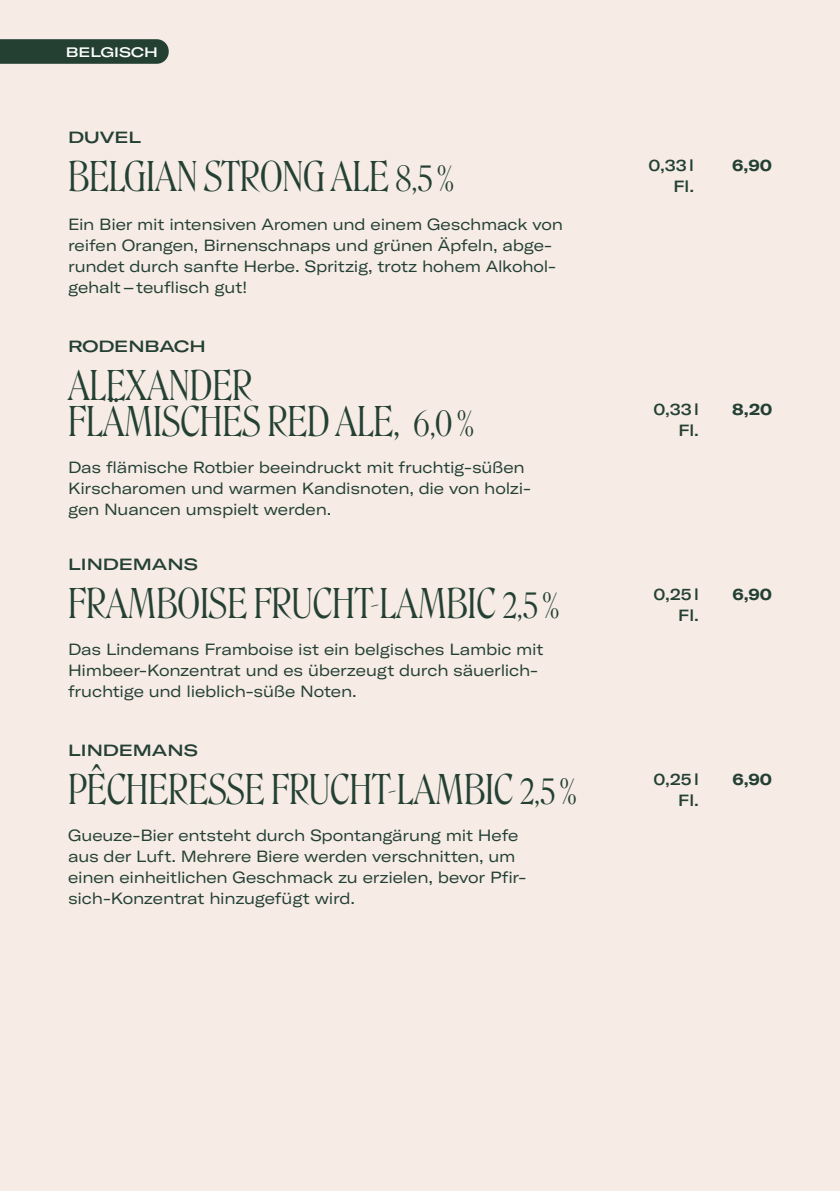
<style>
.page{position:relative;width:840px;height:1191px;background:#fff}
.page>*{position:absolute;margin:0;border:0;box-sizing:border-box;transform-origin:0 0}
.t1{font:300 40px/36px "Roslindale Dsp Cd";color:#234033}
.t2{font:expanded 16px/21px "GT America";letter-spacing:-.01em;color:#234033}
.t3{font:500 expanded 16px/21px "GT America";color:#234033;text-align:right}
.t4{font:500 expanded 16px "GT America";color:#234033}
.t5{font:700 expanded 16px "GT America";color:#234033}
.t6{font:500 expanded 13.6px "GT America";color:#fff}
.s1{font-size:34px}
</style>
<div class="page">
<div style="left:0;top:0;width:839px;height:1191px;background:#f6ebe5"></div>
<svg style="left:0;top:39px;width:169px;height:25px;background:#294538"></svg>
<p class="t6" style="left:66px;top:44px;width:93px">BELGISCH</p>
<p class="t4" style="left:68px;top:128px;width:75px">DUVEL</p>
<h1 class="t1" style="left:68px;top:156px;width:387px">BELGIAN STRONG ALE <span class="s1">8,5%</span></h1>
<p class="t2" style="left:68px;top:214px;width:496px">Ein Bier mit intensiven Aromen und einem Geschmack von reifen Orangen, Birnenschnaps und grünen Äpfeln, abge&shy;rundet durch sanfte Herbe. Spritzig, trotz hohem Alkohol&shy;gehalt – teuflisch gut!</p>
<p class="t4" style="left:68px;top:336px;width:139px">RODENBACH</p>
<h1 class="t1" style="left:68px;top:365px;width:407px">ALEXANDER<br>FLÄMISCHES RED ALE, <span class="s1">6,0%</span></h1>
<p class="t2" style="left:68px;top:456px;width:464px">Das flämische Rotbier beeindruckt mit fruchtig-süßen<br>Kirscharomen und warmen Kandisnoten, die von holzi&shy;gen Nuancen umspielt werden.</p>
<p class="t4" style="left:68px;top:554px;width:131px">LINDEMANS</p>
<h1 class="t1" style="left:68px;top:583px;width:493px">FRAMBOISE FRUCHT-LAMBIC <span class="s1">2,5%</span></h1>
<p class="t2" style="left:68px;top:639px;width:476px">Das Lindemans Framboise ist ein belgisches Lambic mit<br>Himbeer-Konzentrat und es überzeugt durch säuerlich&shy;fruchtige und lieblich-süße Noten.</p>
<p class="t4" style="left:68px;top:740px;width:131px">LINDEMANS</p>
<h1 class="t1" style="left:68px;top:769px;width:510px">PÊCHERESSE FRUCHT-LAMBIC <span class="s1">2,5%</span></h1>
<p class="t2" style="left:68px;top:824px;width:459px">Gueuze-Bier entsteht durch Spontangärung mit Hefe aus der Luft. Mehrere Biere werden verschnitten, um einen einheitlichen Geschmack zu erzielen, bevor Pfir&shy;sich-Konzentrat hinzugefügt wird.</p>
<p class="t3" style="left:648px;top:154px;width:47px">0,33 l<br>Fl.</p>
<p class="t5" style="left:731px;top:155px;width:41px">6,90</p>
<p class="t3" style="left:653px;top:399px;width:47px">0,33 l<br>Fl.</p>
<p class="t5" style="left:731px;top:399px;width:41px">8,20</p>
<p class="t3" style="left:653px;top:584px;width:47px">0,25 l<br>Fl.</p>
<p class="t5" style="left:732px;top:584px;width:41px">6,90</p>
<p class="t3" style="left:653px;top:768px;width:47px">0,25 l<br>Fl.</p>
<p class="t5" style="left:732px;top:769px;width:41px">6,90</p>
</div>
